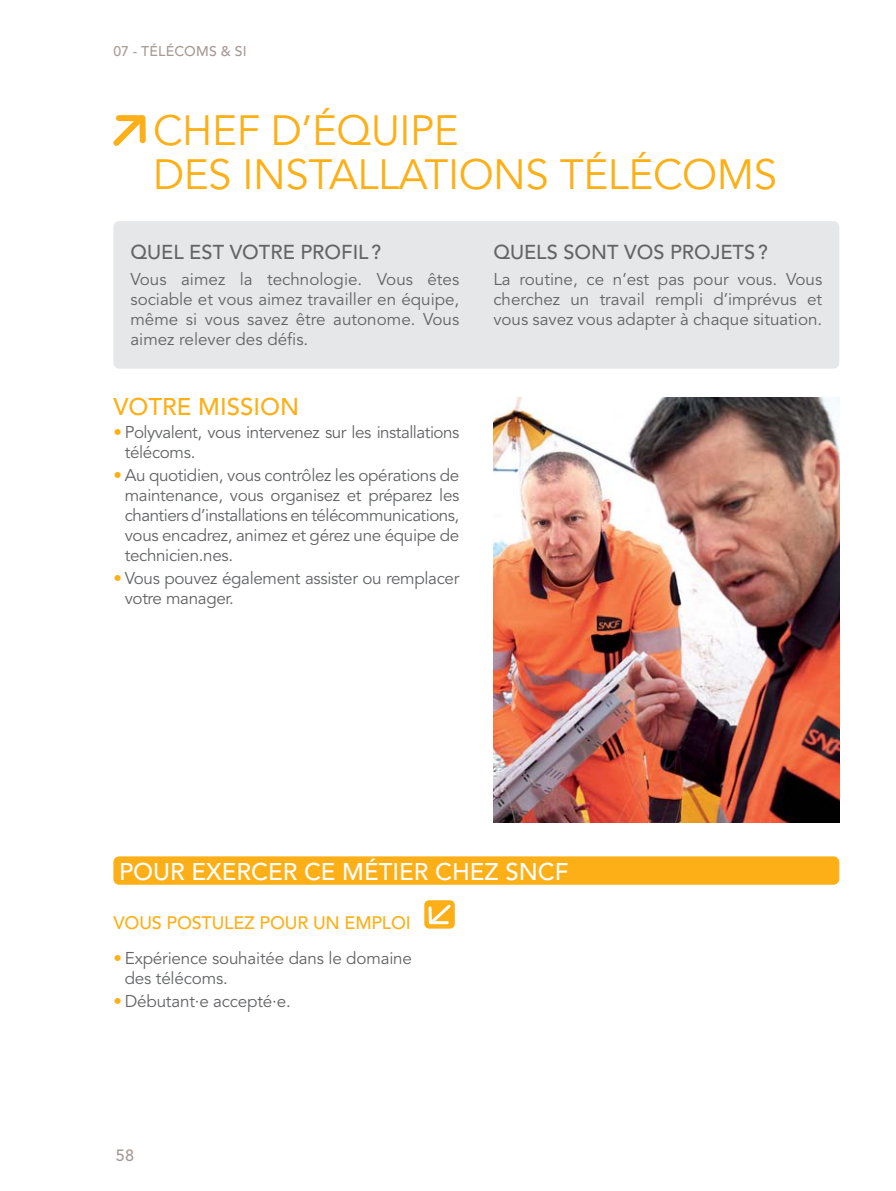
<style>
.page{position:relative;width:896px;height:1191px;background:#fff}
.page>*{position:absolute;margin:0;border:0;box-sizing:border-box;transform-origin:0 0}
.t1{font:42px/44px "Avenir LT Std";letter-spacing:-.01em;color:#fcaf17}
.t2{font:500 24px "Avenir LT Std";color:#fff}
.t3{font:500 24px "Avenir LT Std";color:#fcaf17}
.t4{font:500 20px "Avenir LT Std";color:#636466}
.t5{font:500 18px "Avenir LT Std";letter-spacing:-.01em;color:#fcaf17}
.t6{font:17px/20px "Avenir LT Std";letter-spacing:-.02em;color:#636466;text-align:justify}
.t7{font:500 16.4px "Avenir LT Std";color:#a79a95}
.t8{font:500 14px "Avenir LT Std";letter-spacing:.015em;color:#a79a95}
.s1{color:#fcaf17}
</style>
<div class="page">
<svg style="left:113px;top:115px;width:33px;height:31px"></svg>
<div style="left:119px;top:115px;width:22px;height:6px;background:#fcaf17"></div>
<div style="left:113px;top:221px;width:726px;height:148px;background:#e6e7e8;border-radius:6px"></div>
<div style="left:113px;top:856px;width:726px;height:28px;background:#fcaf17;border-radius:6px"></div>
<div style="left:424px;top:900px;width:31px;height:28px;background:#fcaf17;border-radius:5px"></div>
<svg style="left:428px;top:908px;width:1px;height:14px"></svg>
<svg style="left:429px;top:904px;width:22px;height:21px"></svg>
<hr style="left:431px;top:921px;width:16px;height:3px;background:#fff">
<img style="left:493px;top:397px;width:346px;height:425px">
<p class="t8" style="left:113px;top:45px;width:135px">07 - TÉLÉCOMS &amp; SI</p>
<h1 class="t1" style="left:153px;top:112px;width:625px">CHEF D’ÉQUIPE<br>DES INSTALLATIONS TÉLÉCOMS</h1>
<p class="t4" style="left:130px;top:243px;width:252px">QUEL EST VOTRE PROFIL ?</p>
<p class="t6" style="left:130px;top:270px;width:330px">Vous aimez la technologie. Vous êtes sociable et vous aimez travailler en équipe, même si vous savez être autonome. Vous aimez relever des défis.</p>
<h2 class="t3" style="left:113px;top:396px;width:187px">VOTRE MISSION</h2>
<p class="t6" style="left:125px;top:423px;width:336px;text-indent:-11px"><span class="s1">•</span> Polyvalent, vous intervenez sur les installations télécoms.</p>
<p class="t6" style="left:125px;top:466px;width:336px;text-indent:-11px"><span class="s1">•</span> Au quotidien, vous contrôlez les opérations de maintenance, vous organisez et préparez les chantiers d’installations en télécommuni cations, vous encadrez, animez et gérez une équipe de technicien.nes.</p>
<p class="t6" style="left:125px;top:569px;width:336px;text-indent:-11px"><span class="s1">•</span> Vous pouvez également assister ou remplacer votre manager.</p>
<p class="t4" style="left:493px;top:243px;width:276px">QUELS SONT VOS PROJETS ?</p>
<p class="t6" style="left:493px;top:270px;width:330px">La routine, ce n’est pas pour vous. Vous cherchez un travail rempli d’imprévus et vous savez vous adapter à chaque situation.</p>
<h2 class="t2" style="left:119px;top:861px;width:451px">POUR EXERCER CE MÉTIER CHEZ SNCF</h2>
<p class="t5" style="left:113px;top:914px;width:299px">VOUS POSTULEZ POUR UN EMPLOI</p>
<p class="t6" style="left:125px;top:949px;width:289px;text-indent:-11px"><span class="s1">•</span> Expérience souhaitée dans le domaine des télécoms.</p>
<p class="t6" style="left:113px;top:992px;width:179px"><span class="s1">•</span> Débutant·e accepté·e.</p>
<p class="t7" style="left:116px;top:1148px;width:20px">58</p>
</div>
